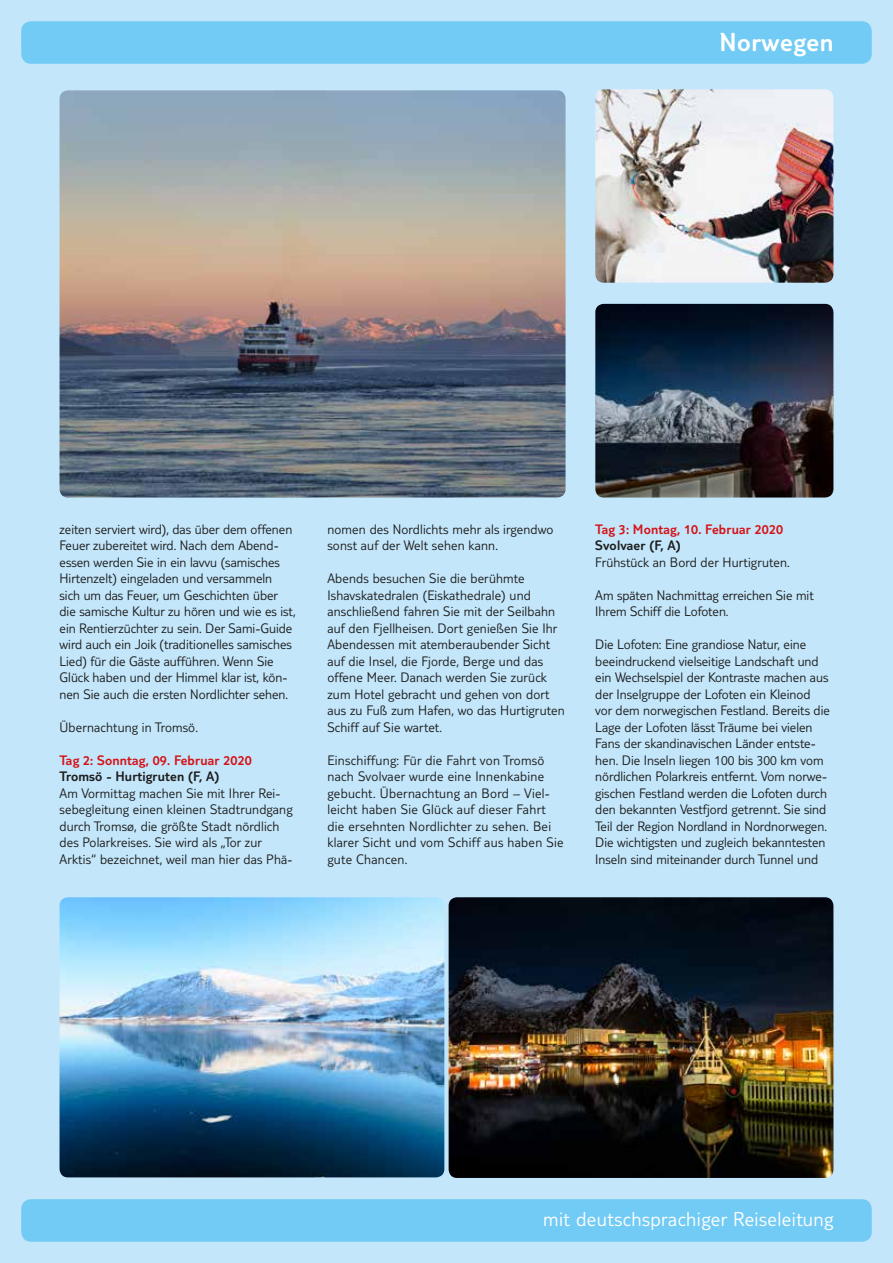
<style>
.page{position:relative;width:893px;height:1263px;background:#c3e6fb}
.page>*{position:absolute;margin:0;border:0;box-sizing:border-box;transform-origin:0 0}
.t1{font:300 27px "TUI Type";letter-spacing:.02em;color:#fff}
.t2{font:300 21px "TUI Type";letter-spacing:.02em;color:#fff}
.t3{font:300 14.25px/16.5px "TUI Type";color:#1d1d1b}
.t4{font:300 14.25px/16.5px "TUI Type";letter-spacing:.02em;color:#1d1d1b}
.t5{font:300 14.25px "TUI Type";letter-spacing:.01em;color:#d51317}
.t6{font:300 14.25px "TUI Type";letter-spacing:.01em;color:#1d1d1b}
</style>
<div class="page">
<div style="left:21px;top:21px;width:851px;height:43px;background:#71cbf4;border-radius:10px"></div>
<div style="left:21px;top:1199px;width:851px;height:43px;background:#71cbf4;border-radius:10px"></div>
<img style="left:595px;top:304px;width:238px;height:193px">
<img style="left:595px;top:89px;width:238px;height:194px">
<img style="left:60px;top:90px;width:506px;height:407px">
<img style="left:449px;top:897px;width:384px;height:281px">
<img style="left:60px;top:897px;width:384px;height:280px">
<h1 class="t1" style="left:719px;top:27px;width:115px">Norwegen</h1>
<p class="t3" style="left:60px;top:521px;width:238px">zeiten serviert wird), das über dem offenen Feuer zubereitet wird. Nach dem Abend&shy;essen werden Sie in ein lavvu (samisches Hirtenzelt) eingeladen und versammeln sich um das Feuer, um Geschichten über die samische Kultur zu hören und wie es ist, ein Rentierzüchter zu sein. Der Sami-Guide wird auch ein Joik (traditionelles samisches Lied) für die Gäste aufführen. Wenn Sie Glück haben und der Himmel klar ist, kön&shy;nen Sie auch die ersten Nordlichter sehen.</p>
<p class="t3" style="left:60px;top:719px;width:140px">Übernachtung in Tromsö.</p>
<p class="t5" style="left:60px;top:752px;width:194px">Tag 2: Sonntag, 09. Februar 2020</p>
<p class="t6" style="left:60px;top:768px;width:161px">Tromsö - Hurtigruten (F, A)</p>
<p class="t3" style="left:60px;top:785px;width:235px">Am Vormittag machen Sie mit Ihrer Rei&shy;sebegleitung einen kleinen Stadtrundgang durch Tromsø, die größte Stadt nördlich des Polarkreises. Sie wird als „Tor zur Arktis“ bezeichnet, weil man hier das Phä-</p>
<p class="t3" style="left:327px;top:521px;width:228px">nomen des Nordlichts mehr als irgendwo sonst auf der Welt sehen kann.</p>
<p class="t3" style="left:327px;top:570px;width:239px">Abends besuchen Sie die berühmte Ishavskatedralen (Eiskathedrale) und anschließend fahren Sie mit der Seilbahn auf den Fjellheisen. Dort genießen Sie Ihr Abendessen mit atemberaubender Sicht auf die Insel, die Fjorde, Berge und das offene Meer. Danach werden Sie zurück zum Hotel gebracht und gehen von dort aus zu Fuß zum Hafen, wo das Hurtigruten Schiff auf Sie wartet.</p>
<p class="t4" style="left:327px;top:752px;width:238px">Einschiffung: Für die Fahrt von Tromsö nach Svolvaer wurde eine Innenkabine gebucht. Übernachtung an Bord – Viel&shy;leicht haben Sie Glück auf dieser Fahrt die ersehnten Nordlichter zu sehen. Bei klarer Sicht und vom Schiff aus haben Sie gute Chancen.</p>
<p class="t5" style="left:595px;top:521px;width:189px">Tag 3: Montag, 10. Februar 2020</p>
<p class="t6" style="left:595px;top:537px;width:87px">Svolvaer (F, A)</p>
<p class="t3" style="left:595px;top:554px;width:196px">Frühstück an Bord der Hurtigruten.</p>
<p class="t3" style="left:595px;top:587px;width:220px">Am späten Nachmittag erreichen Sie mit<br>Ihrem Schiff die Lofoten.</p>
<p class="t3" style="left:595px;top:636px;width:236px">Die Lofoten: Eine grandiose Natur, eine beeindruckend vielseitige Landschaft und ein Wechselspiel der Kontraste machen aus der Inselgruppe der Lofoten ein Kleinod vor dem norwegischen Festland. Bereits die Lage der Lofoten lässt Träume bei vielen Fans der skandinavischen Länder entste&shy;hen. Die Inseln liegen 100 bis 300 km vom nördlichen Polarkreis entfernt. Vom norwe&shy;gischen Festland werden die Lofoten durch den bekannten Vestfjord getrennt. Sie sind Teil der Region Nordland in Nordnorwegen.<br>Die wichtigsten und zugleich bekanntesten Inseln sind miteinander durch Tunnel und</p>
<h2 class="t2" style="left:543px;top:1207px;width:292px">mit deutschsprachiger Reiseleitung</h2>
</div>
